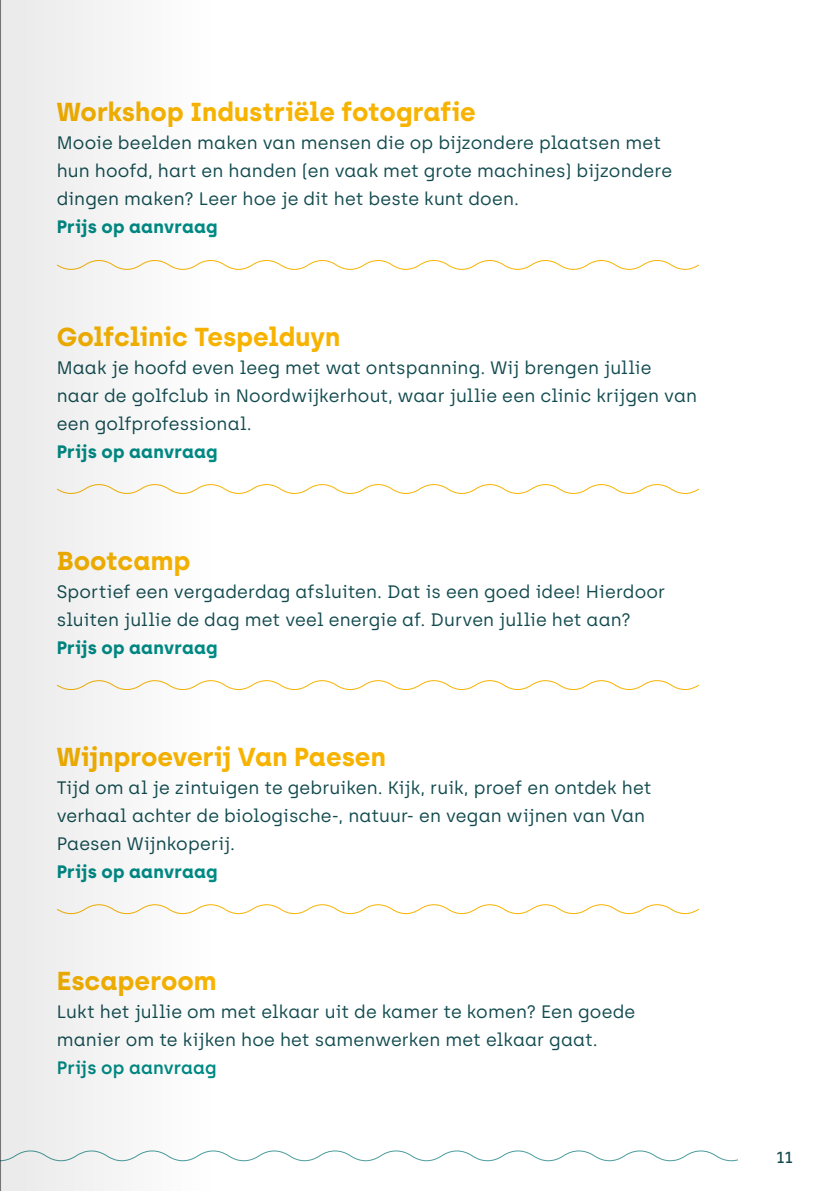
<style>
.page{position:relative;width:840px;height:1191px;background:#fff}
.page>*{position:absolute;margin:0;border:0;box-sizing:border-box;transform-origin:0 0}
.t1{font:700 26px "Archia";letter-spacing:-.005em;color:#f7b300}
.t2{font:18px/28px "Archia";color:#124b4f}
.t3{font:700 18px "Archia";letter-spacing:.005em;color:#008b85}
.t4{font:600 18px "Archia";letter-spacing:.01em;color:#008b85}
.t5{font:500 16px "Archia";color:#124b4f}
</style>
<div class="page">
<svg style="left:253px;top:260px;width:446px;height:10px"></svg>
<svg style="left:253px;top:484px;width:446px;height:10px"></svg>
<svg style="left:253px;top:680px;width:446px;height:10px"></svg>
<svg style="left:253px;top:904px;width:446px;height:11px"></svg>
<svg style="left:253px;top:1150px;width:484px;height:12px"></svg>
<div style="left:0;top:0;width:253px;height:1191px;background:#f6f6f6"></div>
<hr style="left:0;top:0;width:1px;height:1191px;background:#000">
<h1 class="t1" style="left:57px;top:96px;width:420px">Workshop Industriële fotografie</h1>
<p class="t2" style="left:57px;top:129px;width:616px">Mooie beelden maken van mensen die op bijzondere plaatsen met hun hoofd, hart en handen (en vaak met grote machines) bijzondere dingen maken? Leer hoe je dit het beste kunt doen.</p>
<p class="t3" style="left:57px;top:216px;width:162px">Prijs op aanvraag</p>
<h1 class="t1" style="left:57px;top:320px;width:285px">Golfclinic Tespelduyn</h1>
<p class="t2" style="left:57px;top:353px;width:641px">Maak je hoofd even leeg met wat ontspanning. Wij brengen jullie naar de golfclub in Noordwijkerhout, waar jullie een clinic krijgen van een golfprofessional.</p>
<p class="t3" style="left:57px;top:440px;width:162px">Prijs op aanvraag</p>
<h1 class="t1" style="left:57px;top:544px;width:135px">Bootcamp</h1>
<p class="t2" style="left:57px;top:577px;width:609px">Sportief een vergaderdag afsluiten. Dat is een goed idee! Hierdoor sluiten jullie de dag met veel energie af. Durven jullie het aan?</p>
<p class="t3" style="left:57px;top:636px;width:162px">Prijs op aanvraag</p>
<h1 class="t1" style="left:57px;top:740px;width:330px">Wijnproeverij Van Paesen</h1>
<p class="t2" style="left:57px;top:773px;width:596px">Tijd om al je zintuigen te gebruiken. Kijk, ruik, proef en ontdek het verhaal achter de biologische-, natuur- en vegan wijnen van Van<br>Paesen Wijnkoperij.</p>
<p class="t3" style="left:57px;top:860px;width:162px">Prijs op aanvraag</p>
<h1 class="t1" style="left:57px;top:964px;width:161px">Escaperoom</h1>
<p class="t2" style="left:57px;top:997px;width:579px">Lukt het jullie om met elkaar uit de kamer te komen? Een goede manier om te kijken hoe het samenwerken met elkaar gaat.</p>
<p class="t4" style="left:57px;top:1056px;width:161px">Prijs op aanvraag</p>
<p class="t5" style="left:775px;top:1147px;width:18px">11</p>
</div>
